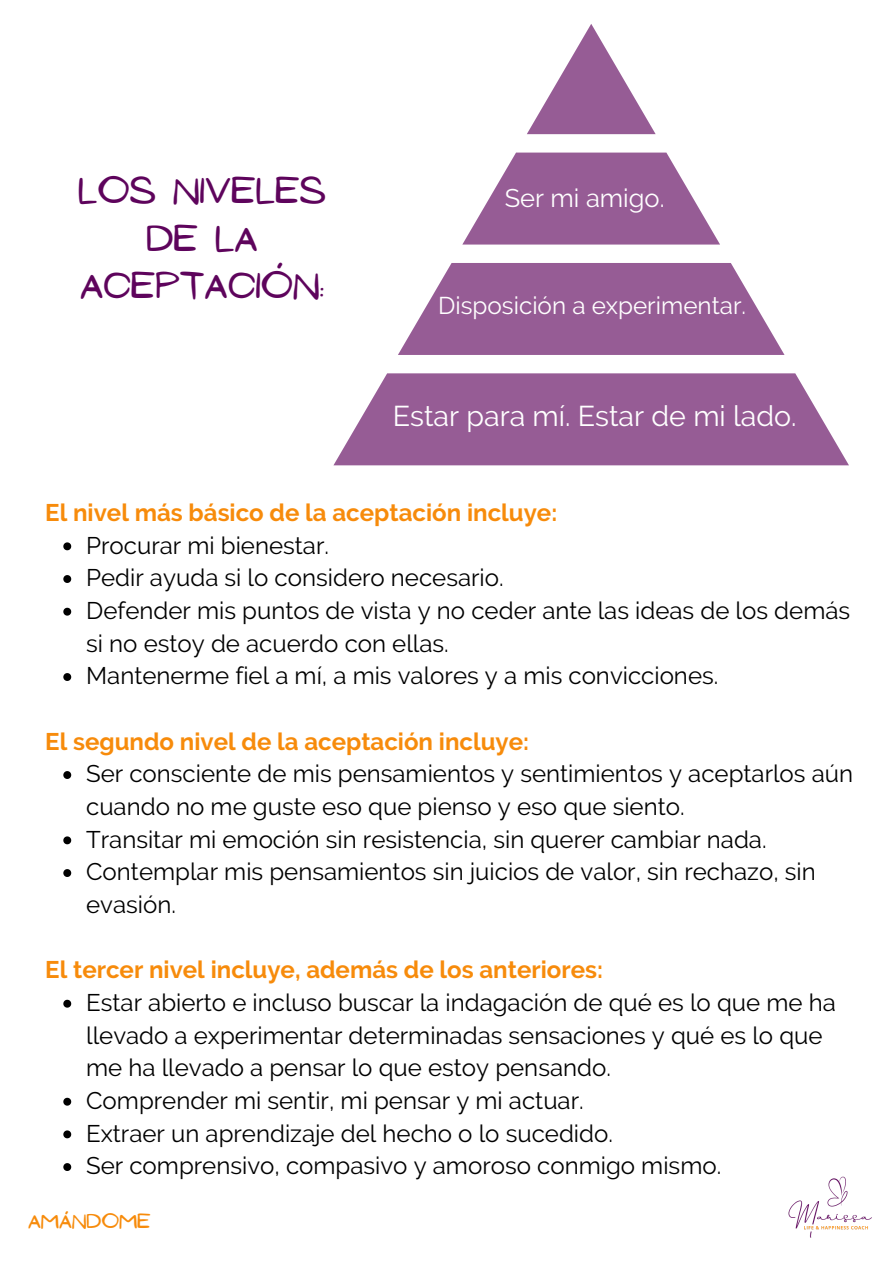
<style>
.page{position:relative;width:894px;height:1264px;background:#fff}
.page>*{position:absolute;margin:0;border:0;box-sizing:border-box;transform-origin:0 0}
.t1{font:34.2px/47.5px "NF Ananias Regular";color:#5e045c;text-align:center}
.t2{font:28.5px "Raleway";color:#fff}
.t3{font:25.5px "Raleway";color:#fff}
.t4{font:24.15px "Raleway";color:#fff}
.t5{font:24px/32.7px "Raleway";color:#000}
.t6{font:700 24px "Raleway";color:#f78b0b}
.t7{font:18.75px "NF Ananias Regular";color:#f78b0b}
</style>
<div class="page">
<svg style="left:333px;top:373px;width:515px;height:92px;background:#a16da0"></svg>
<svg style="left:527px;top:24px;width:128px;height:110px"></svg>
<svg style="left:398px;top:263px;width:386px;height:92px;background:#a472a3"></svg>
<svg style="left:462px;top:152px;width:258px;height:92px"></svg>
<svg style="left:63px;top:542px;width:8px;height:8px"></svg>
<svg style="left:63px;top:575px;width:8px;height:8px"></svg>
<svg style="left:63px;top:607px;width:8px;height:8px"></svg>
<svg style="left:63px;top:673px;width:8px;height:8px"></svg>
<svg style="left:63px;top:771px;width:8px;height:8px"></svg>
<svg style="left:63px;top:836px;width:8px;height:8px"></svg>
<svg style="left:63px;top:869px;width:8px;height:8px"></svg>
<svg style="left:63px;top:999px;width:8px;height:8px"></svg>
<svg style="left:63px;top:1097px;width:8px;height:8px"></svg>
<svg style="left:63px;top:1130px;width:8px;height:8px"></svg>
<svg style="left:63px;top:1163px;width:8px;height:7px"></svg>
<img style="left:788px;top:1176px;width:84px;height:62px">
<p class="t1" style="left:78px;top:168px;width:249px">LOS NIVELES<br>DE LA<br>ACEPTACIÓN:</p>
<p class="t3" style="left:504px;top:183px;width:161px">Ser mi amigo.</p>
<p class="t4" style="left:438px;top:291px;width:309px">Disposición a experimentar.</p>
<p class="t2" style="left:392px;top:399px;width:405px">Estar para mí. Estar de mi lado.</p>
<p class="t6" style="left:45px;top:498px;width:513px">El nivel más básico de la aceptación incluye:</p>
<p class="t5" style="left:86px;top:529px;width:244px">Procurar mi bienestar.</p>
<p class="t5" style="left:86px;top:561px;width:419px">Pedir ayuda si lo considero necesario.</p>
<p class="t5" style="left:86px;top:594px;width:765px">Defender mis puntos de vista y no ceder ante las ideas de los demás si no estoy de acuerdo con ellas.</p>
<p class="t5" style="left:86px;top:659px;width:633px">Mantenerme fiel a mí, a mis valores y a mis convicciones.</p>
<p class="t6" style="left:45px;top:727px;width:485px">El segundo nivel de la aceptación incluye:</p>
<p class="t5" style="left:86px;top:757px;width:768px">Ser consciente de mis pensamientos y sentimientos y aceptarlos aún cuando no me guste eso que pienso y eso que siento.</p>
<p class="t5" style="left:86px;top:822px;width:681px">Transitar mi emoción sin resistencia, sin querer cambiar nada.</p>
<p class="t5" style="left:86px;top:855px;width:731px">Contemplar mis pensamientos sin juicios de valor, sin rechazo, sin evasión.</p>
<p class="t6" style="left:45px;top:955px;width:559px">El tercer nivel incluye, además de los anteriores:</p>
<p class="t5" style="left:86px;top:986px;width:751px">Estar abierto e incluso buscar la indagación de qué es lo que me ha llevado a experimentar determinadas sensaciones y qué es lo que me ha llevado a pensar lo que estoy pensando.</p>
<p class="t5" style="left:86px;top:1084px;width:499px">Comprender mi sentir, mi pensar y mi actuar.</p>
<p class="t5" style="left:86px;top:1116px;width:528px">Extraer un aprendizaje del hecho o lo sucedido.</p>
<p class="t5" style="left:86px;top:1149px;width:636px">Ser comprensivo, compasivo y amoroso conmigo mismo.</p>
<p class="t7" style="left:28px;top:1210px;width:124px">AMÁNDOME</p>
</div>
